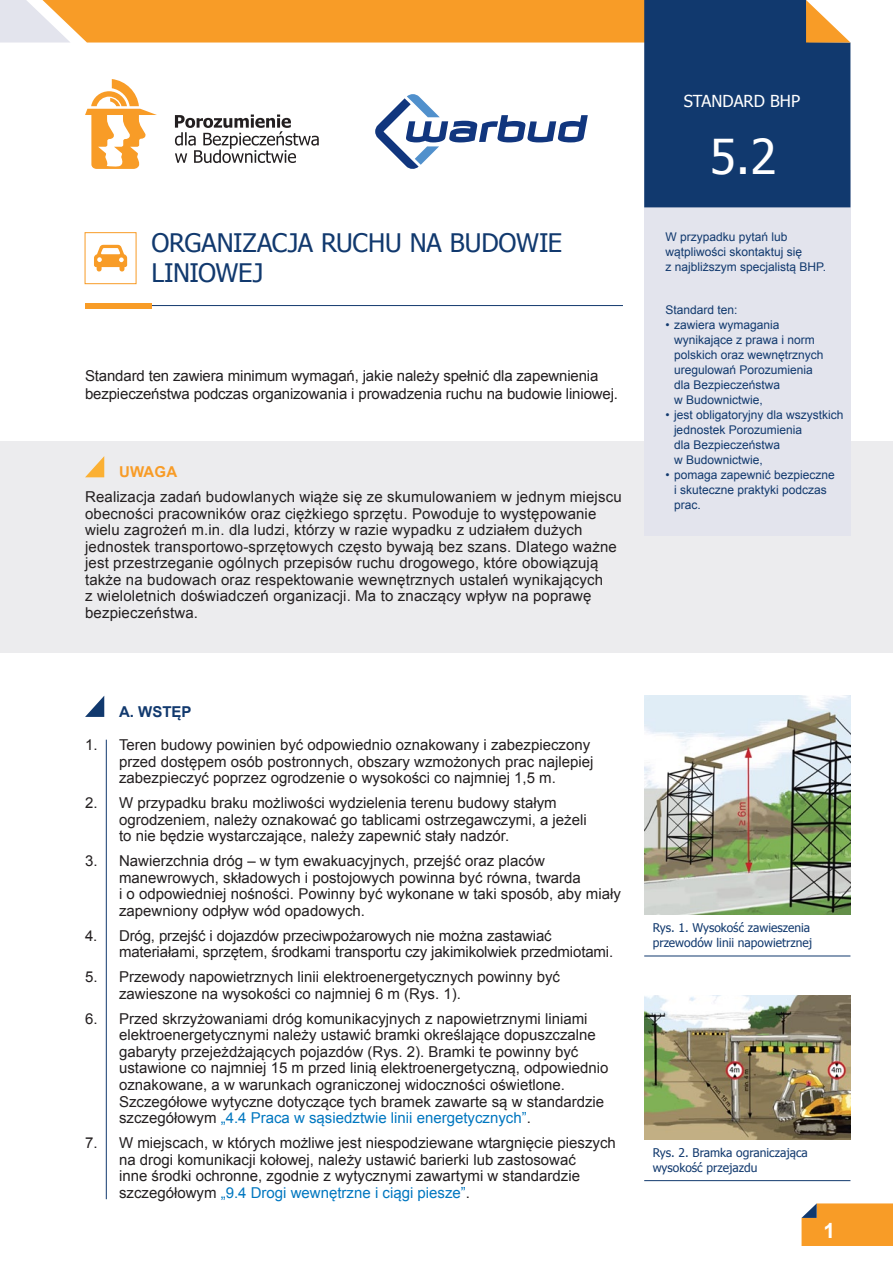
<style>
.page{position:relative;width:893px;height:1263px;background:#fff}
.page>*{position:absolute;margin:0;border:0;box-sizing:border-box;transform-origin:0 0}
.t1{font:48px "Tahoma";color:#fff}
.Tytul{font:25.5px/30.6px "Tahoma";letter-spacing:-.01em;color:#11396e}
.tekst{font:700 21px "Arial";color:#fff}
.t2{font:16.5px "Tahoma";color:#fff}
.Tekst_numerowany{font:15px/16.5px "Arial";color:#231f20}
.tekst-2{font:15px/16.5px "Arial";letter-spacing:.01em;color:#231f20}
.tekst-3{font:15px/18px "Arial";letter-spacing:-.01em;color:#231f20}
.Tytulik{font:700 15px "Arial";color:#11396e}
.Uwaga{font:700 15px "Arial";letter-spacing:.01em;color:#f89c27}
.tekst_wymienianie{font:12px/15px "Arial";color:#11396e}
.podpis_zdjęcia{font:12px/15px "Tahoma";color:#11396e}
.tekst-4{font:12px/15px "Arial";color:#11396e}
.s1{color:#0077c0}
</style>
<div class="page">
<div style="left:0;top:441px;width:893px;height:212px;background:#ececee"></div>
<svg style="left:85px;top:456px;width:19px;height:21px"></svg>
<hr style="left:151px;top:305px;width:472px;height:1px;background:#11396e">
<div style="left:644px;top:170px;width:206px;height:365px;background:#e3e4ed"></div>
<div style="left:85px;top:303px;width:66px;height:5px;background:#f89c27"></div>
<svg style="left:801px;top:1203px;width:92px;height:43px;background:#f19d32"></svg>
<div style="left:85px;top:232px;width:51px;height:52px;border:1px solid #f89c27"></div>
<hr style="left:106px;top:740px;width:1px;height:459px;background:#11396e">
<svg style="left:85px;top:696px;width:19px;height:21px"></svg>
<svg style="left:94px;top:245px;width:33px;height:27px"></svg>
<hr style="left:644px;top:955px;width:206px;height:1px;background:#11396e">
<hr style="left:644px;top:1180px;width:206px;height:1px;background:#11396e">
<img style="left:644px;top:995px;width:206px;height:144px">
<img style="left:644px;top:696px;width:206px;height:218px">
<svg style="left:0;top:0;width:850px;height:207px"></svg>
<p class="Tytul" style="left:151px;top:226px;width:412px">ORGANIZACJA RUCHU NA BUDOWIE<br>LINIOWEJ</p>
<p class="tekst-3" style="left:85px;top:367px;width:534px">Standard ten zawiera minimum wymagań, jakie należy spełnić dla zapewnienia bezpieczeństwa podczas organizowania i prowadzenia ruchu na budowie liniowej.</p>
<p class="Uwaga" style="left:119px;top:462px;width:60px">UWAGA</p>
<p class="tekst-2" style="left:85px;top:489px;width:538px">Realizacja zadań budowlanych wiąże się ze skumulowaniem w jednym miejscu obecności pracowników oraz ciężkiego sprzętu. Powoduje to występowanie wielu zagrożeń m.in. dla ludzi, którzy w razie wypadku z udziałem dużych jednostek transportowo-sprzętowych często bywają bez szans. Dlatego ważne jest przestrzeganie ogólnych przepisów ruchu drogowego, które obowiązują także na budowach oraz respektowanie wewnętrznych ustaleń wynikających<br>z wieloletnich doświadczeń organizacji. Ma to znaczący wpływ na poprawę bezpieczeństwa.</p>
<p class="t2" style="left:684px;top:90px;width:118px">STANDARD BHP</p>
<p class="t1" style="left:710px;top:124px;width:68px">5.2</p>
<p class="tekst-4" style="left:665px;top:229px;width:162px">W przypadku pytań lub wątpliwości skontaktuj się<br>z najbliższym specjalistą BHP.</p>
<p class="tekst-4" style="left:665px;top:302px;width:74px">Standard ten:</p>
<p class="tekst_wymienianie" style="left:674px;top:317px;width:151px;text-indent:-9px">• zawiera wymagania wynikające z prawa i norm polskich oraz wewnętrznych uregulowań Porozumienia dla Bezpieczeństwa<br>w Budownictwie,</p>
<p class="tekst_wymienianie" style="left:674px;top:407px;width:171px;text-indent:-9px">• jest obligatoryjny dla wszystkich jednostek Porozumienia<br>dla Bezpieczeństwa<br>w Budownictwie,</p>
<p class="tekst_wymienianie" style="left:674px;top:467px;width:162px;text-indent:-9px">• pomaga zapewnić bezpieczne i skuteczne praktyki podczas prac.</p>
<p class="Tytulik" style="left:119px;top:702px;width:74px">A. WSTĘP</p>
<p class="Tekst_numerowany" style="left:119px;top:737px;width:476px;text-indent:-34px">1. Teren budowy powinien być odpowiednio oznakowany i zabezpieczony przed dostępem osób postronnych, obszary wzmożonych prac najlepiej zabezpieczyć poprzez ogrodzenie o wysokości co najmniej 1,5 m.</p>
<p class="Tekst_numerowany" style="left:119px;top:795px;width:469px;text-indent:-34px">2. W przypadku braku możliwości wydzielenia terenu budowy stałym ogrodzeniem, należy oznakować go tablicami ostrzegawczymi, a jeżeli to nie będzie wystarczające, należy zapewnić stały nadzór.</p>
<p class="Tekst_numerowany" style="left:119px;top:853px;width:503px;text-indent:-34px">3. Nawierzchnia dróg – w tym ewakuacyjnych, przejść oraz placów manewrowych, składowych i postojowych powinna być równa, twarda<br>i o odpowiedniej nośności. Powinny być wykonane w taki sposób, aby miały zapewniony odpływ wód opadowych.</p>
<p class="Tekst_numerowany" style="left:119px;top:927px;width:496px;text-indent:-34px">4. Dróg, przejść i dojazdów przeciwpożarowych nie można zastawiać materiałami, sprzętem, środkami transportu czy jakimikolwiek przedmiotami.</p>
<p class="Tekst_numerowany" style="left:119px;top:969px;width:443px;text-indent:-34px">5. Przewody napowietrznych linii elektroenergetycznych powinny być zawieszone na wysokości co najmniej 6 m (Rys. 1).</p>
<p class="Tekst_numerowany" style="left:119px;top:1011px;width:491px;text-indent:-34px">6. Przed skrzyżowaniami dróg komunikacyjnych z napowietrznymi liniami elektroenergetycznymi należy ustawić bramki określające dopuszczalne gabaryty przejeżdżających pojazdów (Rys. 2). Bramki te powinny być ustawione co najmniej 15 m przed linią elektroenergetyczną, odpowiednio oznakowane, a w warunkach ograniczonej widoczności oświetlone.<br>Szczegółowe wytyczne dotyczące tych bramek zawarte są w standardzie szczegółowym <span class="s1">„4.4 Praca w sąsiedztwie linii energetycznych”</span>.</p>
<p class="Tekst_numerowany" style="left:119px;top:1135px;width:498px;text-indent:-34px">7. W miejscach, w których możliwe jest niespodziewane wtargnięcie pieszych na drogi komunikacji kołowej, należy ustawić barierki lub zastosować<br>inne środki ochronne, zgodnie z wytycznymi zawartymi w standardzie szczegółowym <span class="s1">„9.4 Drogi wewnętrzne i ciągi piesze”</span>.</p>
<p class="podpis_zdjęcia" style="left:653px;top:920px;width:161px">Rys. 1. Wysokość zawieszenia przewodów linii napowietrznej</p>
<p class="podpis_zdjęcia" style="left:653px;top:1144px;width:157px">Rys. 2. Bramka ograniczająca wysokość przejazdu</p>
<p class="tekst" style="left:823px;top:1217px;width:13px">1</p>
</div>
